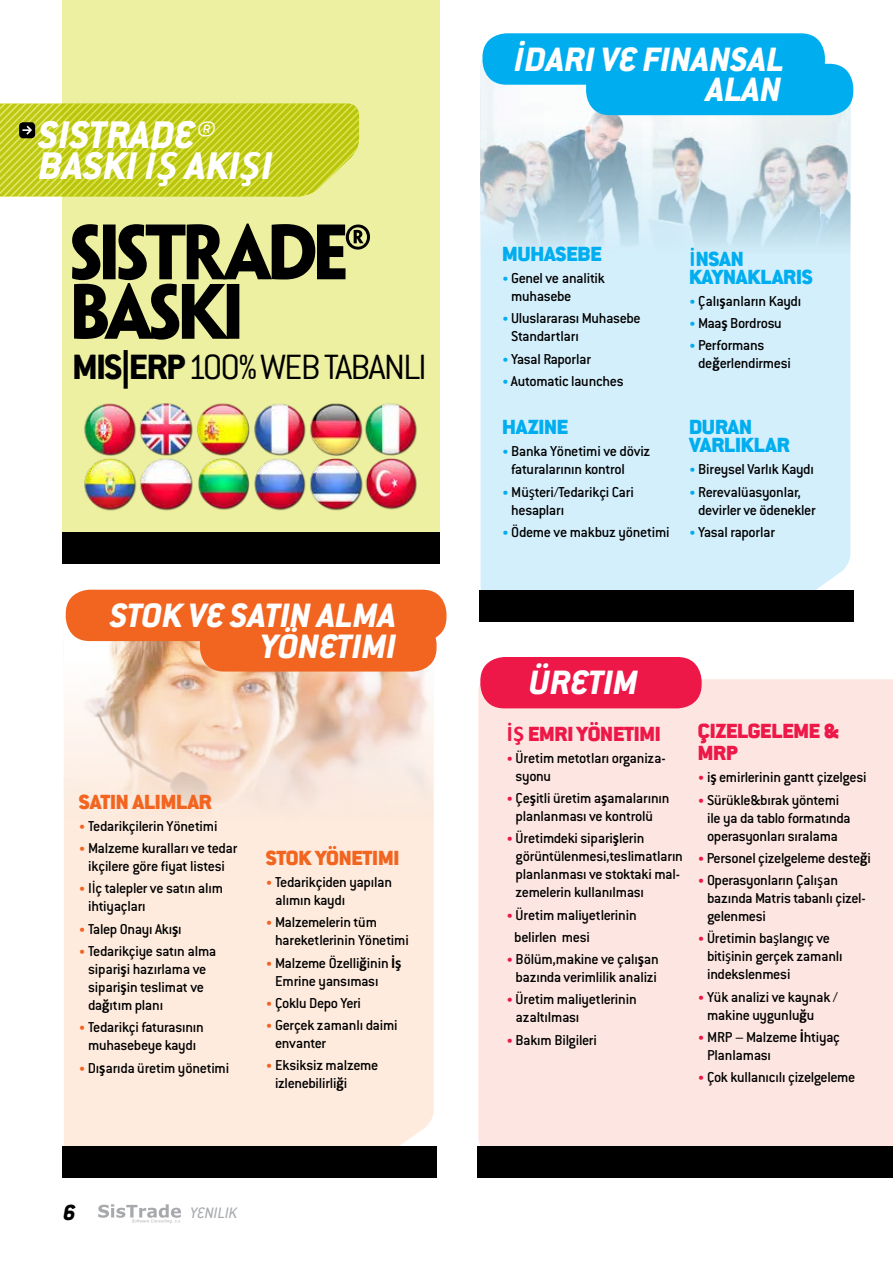
<style>
.page{position:relative;width:893px;height:1263px;background:#fff}
.page>*{position:absolute;margin:0;border:0;box-sizing:border-box;transform-origin:0 0}
.t1{font:700 70.2px/59.4px "Penumbra Sans Std";letter-spacing:-.075em;color:#000}
.t2{font:italic 800 42.3px/31px "Conduit ITC Std";color:#fff}
.t3{font:300 38.55px "Conduit ITC Std";letter-spacing:-.05em;color:#000}
.t4{font:italic 800 37.2px/30.8px "Conduit ITC Std";color:#fff;text-align:right}
.t5{font:italic 800 24px "Conduit ITC Std";color:#000}
.t6{font:900 22.5px/18px "Conduit ITC Std";letter-spacing:-.01em;color:#00aeef}
.t7{font:900 22.5px/22.2px "Conduit ITC Std";letter-spacing:-.01em;color:#ed1748}
.t8{font:900 22.5px "Conduit ITC Std";letter-spacing:-.01em;color:#f26521}
.t9{font:italic 16.65px "Conduit ITC Std";color:#a7a9ac}
.t10{font:500 15.75px/18px "Conduit ITC Std";letter-spacing:-.02em;color:#000}
.s1{font-family:"Calibri";font-weight:700}
.s2{font-weight:800}
.s3{font-size:13.5px;color:#f26521}
.s4{font-family:"Calibri";font-weight:400}
.s5{font-size:13.5px;color:#00aeef}
.s6{font-size:13.5px;color:#ed1748}
</style>
<div class="page">
<svg style="left:98px;top:1204px;width:83px;height:19px"></svg>
<div style="left:478px;top:679px;width:415px;height:467px;background:#fde6e1"></div>
<div style="left:64px;top:611px;width:370px;height:535px;background:#feebde"></div>
<img style="left:64px;top:612px;width:370px;height:236px">
<svg style="left:480px;top:61px;width:370px;height:529px;background:#d2eaf5"></svg>
<div style="left:62px;top:0;width:377px;height:554px;background:#ecf0a0"></div>
<svg style="left:0;top:104px;width:359px;height:92px;background:#c4ce27"></svg>
<img style="left:84px;top:403px;width:333px;height:108px">
<div style="left:66px;top:590px;width:380px;height:51px;background:#f26521;border-radius:24px"></div>
<div style="left:482px;top:33px;width:343px;height:52px;background:#00aeef;border-radius:24px"></div>
<div style="left:480px;top:657px;width:222px;height:51px;background:#ed1748;border-radius:24px"></div>
<div style="left:200px;top:620px;width:237px;height:51px;background:#f26521;border-radius:24px"></div>
<div style="left:586px;top:64px;width:267px;height:51px;background:#00aeef;border-radius:24px"></div>
<div style="left:62px;top:532px;width:377px;height:32px;background:#000"></div>
<div style="left:62px;top:1146px;width:375px;height:32px;background:#000"></div>
<div style="left:479px;top:590px;width:374px;height:31px;background:#000"></div>
<div style="left:478px;top:1146px;width:415px;height:32px;background:#000"></div>
<h2 class="t2" style="left:38px;top:118px;width:235px">SISTRADE®<br>BASKI <span class="s1">İŞ</span> AKI<span class="s1">Ş</span>I</h2>
<h1 class="t1" style="left:69px;top:222px;width:304px">SISTRADE®<br>BASKI</h1>
<h3 class="t3" style="left:72px;top:343px;width:356px"><span class="s2">MIS|ERP</span> 100% WEB TABANLI</h3>
<h3 class="t4" style="left:110px;top:599px;width:288px">STOK VE SATIN ALMA<br>YÖNETIMI</h3>
<h3 class="t8" style="left:79px;top:789px;width:134px">SATIN ALIMLAR</h3>
<p class="t10" style="left:79px;top:816px;width:140px"><span class="s3">•</span> Tedarikçilerin Yönetimi</p>
<p class="t10" style="left:79px;top:839px;width:160px;text-align:center"><span class="s3">•</span> Malzeme kuralları ve tedar ikçilere göre fiyat listesi</p>
<p class="t10" style="left:88px;top:879px;width:136px;text-indent:-9px"><span class="s3">•</span> I<span class="s4">İ</span>ç talepler ve satın alım ihtiyaçları</p>
<p class="t10" style="left:79px;top:919px;width:104px"><span class="s3">•</span> Talep Onayı Akı<span class="s1">ş</span>ı</p>
<p class="t10" style="left:88px;top:941px;width:130px;text-indent:-9px"><span class="s3">•</span> Tedarikçiye satın alma sipari<span class="s1">ş</span>i hazırlama ve sipari<span class="s1">ş</span>in teslimat ve da<span class="s1">ğ</span>ıtım planı</p>
<p class="t10" style="left:79px;top:1018px;width:127px;text-align:center"><span class="s3">•</span> Tedarikçi faturasının muhasebeye kaydı</p>
<p class="t10" style="left:79px;top:1058px;width:152px"><span class="s3">•</span> Dı<span class="s1">ş</span>arıda üretim yönetimi</p>
<h3 class="t8" style="left:266px;top:845px;width:135px">STOK YÖNETIMI</h3>
<p class="t10" style="left:275px;top:873px;width:119px;text-indent:-9px"><span class="s3">•</span> Tedarikçiden yapılan alımın kaydı</p>
<p class="t10" style="left:275px;top:913px;width:135px;text-indent:-9px"><span class="s3">•</span> Malzemelerin tüm hareketlerinin Yönetimi</p>
<p class="t10" style="left:275px;top:953px;width:128px;text-indent:-9px"><span class="s3">•</span> Malzeme Özelli<span class="s1">ğ</span>inin <span class="s1">İş<br></span>Emrine yansıması</p>
<p class="t10" style="left:266px;top:993px;width:97px"><span class="s3">•</span> Çoklu Depo Yeri</p>
<p class="t10" style="left:275px;top:1016px;width:124px;text-indent:-9px"><span class="s3">•</span> Gerçek zamanlı daimi envanter</p>
<p class="t10" style="left:275px;top:1056px;width:105px;text-indent:-9px"><span class="s3">•</span> Eksiksiz malzeme izlenebilirli<span class="s1">ğ</span>i</p>
<h3 class="t5" style="left:63px;top:1198px;width:14px">6</h3>
<p class="t9" style="left:190px;top:1202px;width:48px">YENILIK</p>
<h3 class="t4" style="left:514px;top:43px;width:271px"><span class="s1">İ</span>DARI VE FINANSAL<br>ALAN</h3>
<h3 class="t6" style="left:502px;top:245px;width:101px">MUHASEBE</h3>
<p class="t10" style="left:511px;top:269px;width:95px;text-indent:-9px"><span class="s5">•</span> Genel ve analitik muhasebe</p>
<p class="t10" style="left:511px;top:309px;width:131px;text-indent:-9px"><span class="s5">•</span> Uluslararası Muhasebe<br>Standartları</p>
<p class="t10" style="left:502px;top:349px;width:90px"><span class="s5">•</span> Yasal Raporlar</p>
<p class="t10" style="left:502px;top:371px;width:123px"><span class="s5">•</span> Automatic launches</p>
<h3 class="t6" style="left:502px;top:418px;width:68px">HAZINE</h3>
<p class="t10" style="left:511px;top:442px;width:141px;text-indent:-9px"><span class="s5">•</span> Banka Yönetimi ve döviz faturalarının kontrol</p>
<p class="t10" style="left:511px;top:482px;width:124px;text-indent:-9px"><span class="s5">•</span> Mü<span class="s4">ş</span>teri/Tedarikçi Cari hesapları</p>
<p class="t10" style="left:502px;top:522px;width:169px"><span class="s5">•</span> Ödeme ve makbuz yönetimi</p>
<h3 class="t6" style="left:689px;top:250px;width:125px"><span class="s1">İ</span>NSAN<br>KAYNAKLARIS</h3>
<p class="t10" style="left:689px;top:291px;width:114px"><span class="s5">•</span> Çalı<span class="s1">ş</span>anların Kaydı</p>
<p class="t10" style="left:689px;top:314px;width:94px"><span class="s5">•</span> Maa<span class="s1">ş</span> Bordrosu</p>
<p class="t10" style="left:698px;top:336px;width:94px;text-indent:-9px"><span class="s5">•</span> Performans de<span class="s1">ğ</span>erlendirmesi</p>
<h3 class="t6" style="left:689px;top:418px;width:102px">DURAN<br>VARLIKLAR</h3>
<p class="t10" style="left:689px;top:460px;width:127px"><span class="s5">•</span> Bireysel Varlık Kaydı</p>
<p class="t10" style="left:698px;top:482px;width:119px;text-indent:-9px"><span class="s5">•</span> Rerevalüasyonlar, devirler ve ödenekler</p>
<p class="t10" style="left:689px;top:522px;width:88px"><span class="s5">•</span> Yasal raporlar</p>
<h3 class="t4" style="left:529px;top:666px;width:111px">ÜRETIM</h3>
<h3 class="t7" style="left:507px;top:722px;width:156px"><span class="s1">İŞ</span> EMRI YÖNETIMI</h3>
<p class="t10" style="left:516px;top:748px;width:151px;text-indent:-9px"><span class="s6">•</span> Üretim metotları organiza&shy;syonu</p>
<p class="t10" style="left:506px;top:789px;width:165px;text-align:center"><span class="s6">•</span> Çe<span class="s1">ş</span>itli üretim a<span class="s1">ş</span>amalarının planlanması ve kontrolü</p>
<p class="t10" style="left:516px;top:829px;width:169px;text-indent:-9px"><span class="s6">•</span> Üretimdeki sipari<span class="s1">ş</span>lerin görüntülenmesi,teslimatların planlanması ve stoktaki mal&shy;zemelerin kullanılması</p>
<p class="t10" style="left:514px;top:903px;width:124px;line-height:22.2px;text-indent:-8px"><span class="s6">•</span> Üretim maliyetlerinin belirlen mesi</p>
<p class="t10" style="left:506px;top:950px;width:154px;text-align:center"><span class="s6">•</span> Bölüm,makine ve çalı<span class="s1">ş</span>an bazında verimlilik analizi</p>
<p class="t10" style="left:516px;top:990px;width:123px;text-indent:-9px"><span class="s6">•</span> Üretim maliyetlerinin azaltılması</p>
<p class="t10" style="left:506px;top:1030px;width:92px"><span class="s6">•</span> Bakım Bilgileri</p>
<h3 class="t7" style="left:698px;top:720px;width:142px">ÇIZELGELEME &amp;<br>MRP</h3>
<p class="t10" style="left:698px;top:768px;width:170px"><span class="s6">•</span> i<span class="s1">ş</span> emirlerinin gantt çizelgesi</p>
<p class="t10" style="left:707px;top:790px;width:145px;text-indent:-9px"><span class="s6">•</span> Sürükle&amp;bırak yöntemi ile ya da tablo formatında operasyonları sıralama</p>
<p class="t10" style="left:698px;top:848px;width:175px"><span class="s6">•</span> Personel çizelgeleme deste<span class="s1">ğ</span>i</p>
<p class="t10" style="left:707px;top:871px;width:160px;text-indent:-9px"><span class="s6">•</span> Operasyonların Çalı<span class="s4">ş</span>an bazında Matris tabanlı çizel&shy;gelenmesi</p>
<p class="t10" style="left:707px;top:929px;width:137px;text-indent:-9px"><span class="s6">•</span> Üretimin ba<span class="s4">ş</span>langıç ve biti<span class="s4">ş</span>inin gerçek zamanlı indekslenmesi</p>
<p class="t10" style="left:707px;top:987px;width:133px;text-indent:-9px"><span class="s6">•</span> Yük analizi ve kaynak / makine uygunlu<span class="s1">ğ</span>u</p>
<p class="t10" style="left:707px;top:1027px;width:134px;text-indent:-9px"><span class="s6">•</span> MRP – Malzeme <span class="s1">İ</span>htiyaç<br>Planlaması</p>
<p class="t10" style="left:698px;top:1068px;width:159px"><span class="s6">•</span> Çok kullanıcılı çizelgeleme</p>
</div>
